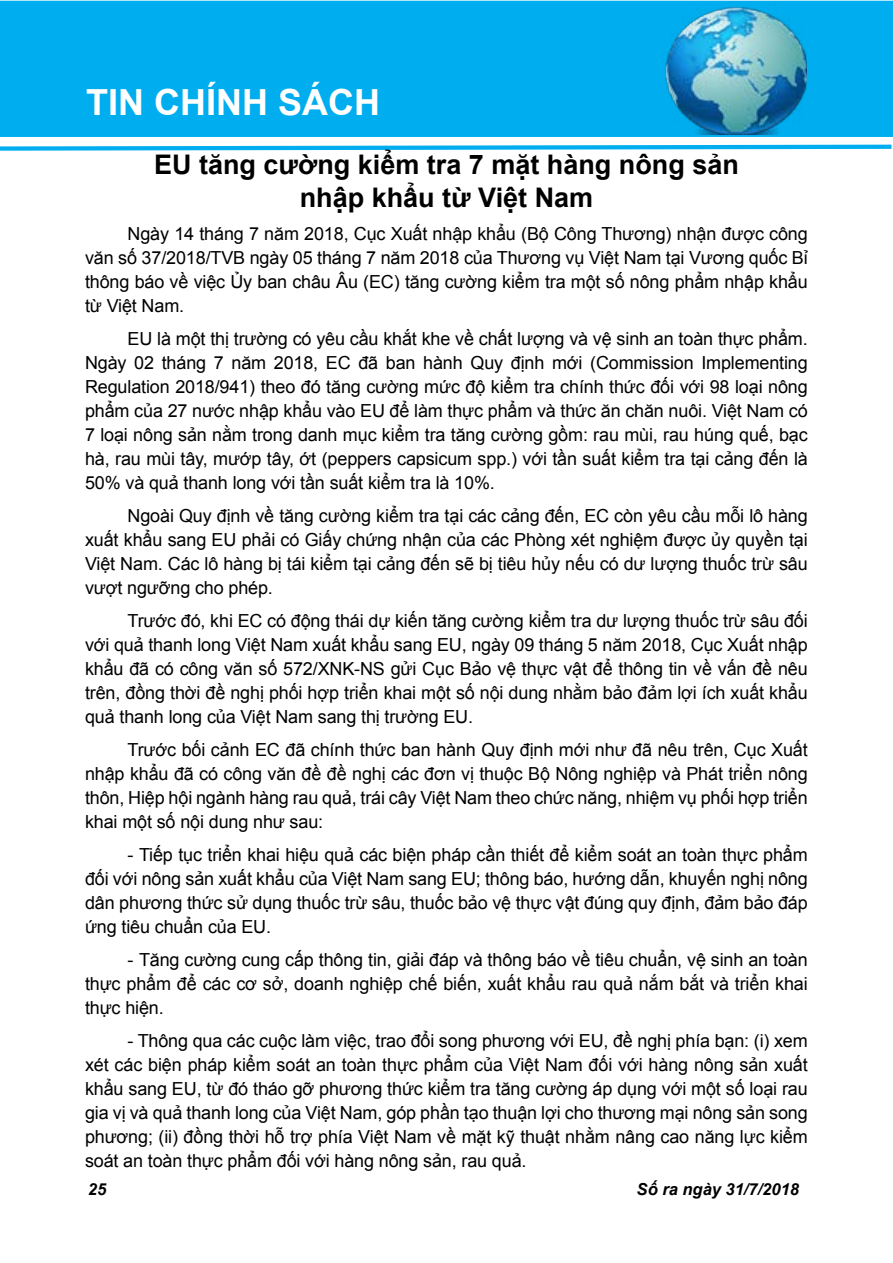
<style>
.page{position:relative;width:893px;height:1263px;background:#fff}
.page>*{position:absolute;margin:0;border:0;box-sizing:border-box;transform-origin:0 0}
.t1{font:700 36px "Arial";color:#fff}
.t2{font:700 27px/33px "Arial";color:#000;text-align:center}
.t3{font:18px/24px "Arial";letter-spacing:-.01em;color:#000;text-align:justify}
.t4{font:italic 700 16.5px "Arial";color:#000}
</style>
<div class="page">
<div style="left:0;top:1px;width:893px;height:136px;background:#00aeef"></div>
<img style="left:658px;top:3px;width:148px;height:132px">
<svg style="left:0;top:144px;width:892px;height:7px"></svg>
<h1 class="t1" style="left:86px;top:78px;width:295px">TIN CHÍNH SÁCH</h1>
<h2 class="t2" style="left:154px;top:149px;width:586px">EU tăng cường kiểm tra 7 mặt hàng nông sản nhập khẩu từ Việt Nam</h2>
<p class="t3" style="left:85px;top:222px;width:724px;text-indent:43px">Ngày 14 tháng 7 năm 2018, Cục Xuất nhập khẩu (Bộ Công Thương) nhận được công văn số 37/2018/TVB ngày 05 tháng 7 năm 2018 của Thương vụ Việt Nam tại Vương quốc Bỉ thông báo về việc Ủy ban châu Âu (EC) tăng cường kiểm tra một số nông phẩm nhập khẩu từ Việt Nam.</p>
<p class="t3" style="left:85px;top:327px;width:724px;text-indent:43px">EU là một thị trường có yêu cầu khắt khe về chất lượng và vệ sinh an toàn thực phẩm.<br>Ngày 02 tháng 7 năm 2018, EC đã ban hành Quy định mới (Commission Implementing Regulation 2018/941) theo đó tăng cường mức độ kiểm tra chính thức đối với 98 loại nông phẩm của 27 nước nhập khẩu vào EU để làm thực phẩm và thức ăn chăn nuôi. Việt Nam có 7 loại nông sản nằm trong danh mục kiểm tra tăng cường gồm: rau mùi, rau húng quế, bạc hà, rau mùi tây, mướp tây, ớt (peppers capsicum spp.) với tần suất kiểm tra tại cảng đến là 50% và quả thanh long với tần suất kiểm tra là 10%.</p>
<p class="t3" style="left:85px;top:504px;width:724px;text-indent:43px">Ngoài Quy định về tăng cường kiểm tra tại các cảng đến, EC còn yêu cầu mỗi lô hàng xuất khẩu sang EU phải có Giấy chứng nhận của các Phòng xét nghiệm được ủy quyền tại Việt Nam. Các lô hàng bị tái kiểm tại cảng đến sẽ bị tiêu hủy nếu có dư lượng thuốc trừ sâu vượt ngưỡng cho phép.</p>
<p class="t3" style="left:85px;top:609px;width:724px;text-indent:43px">Trước đó, khi EC có động thái dự kiến tăng cường kiểm tra dư lượng thuốc trừ sâu đối với quả thanh long Việt Nam xuất khẩu sang EU, ngày 09 tháng 5 năm 2018, Cục Xuất nhập khẩu đã có công văn số 572/XNK-NS gửi Cục Bảo vệ thực vật để thông tin về vấn đề nêu trên, đồng thời đề nghị phối hợp triển khai một số nội dung nhằm bảo đảm lợi ích xuất khẩu quả thanh long của Việt Nam sang thị trường EU.</p>
<p class="t3" style="left:85px;top:738px;width:724px;text-indent:43px">Trước bối cảnh EC đã chính thức ban hành Quy định mới như đã nêu trên, Cục Xuất nhập khẩu đã có công văn đề đề nghị các đơn vị thuộc Bộ Nông nghiệp và Phát triển nông thôn, Hiệp hội ngành hàng rau quả, trái cây Việt Nam theo chức năng, nhiệm vụ phối hợp triển khai một số nội dung như sau:</p>
<p class="t3" style="left:85px;top:843px;width:724px;text-indent:43px">- Tiếp tục triển khai hiệu quả các biện pháp cần thiết để kiểm soát an toàn thực phẩm đối với nông sản xuất khẩu của Việt Nam sang EU; thông báo, hướng dẫn, khuyến nghị nông dân phương thức sử dụng thuốc trừ sâu, thuốc bảo vệ thực vật đúng quy định, đảm bảo đáp ứng tiêu chuẩn của EU.</p>
<p class="t3" style="left:85px;top:948px;width:724px;text-indent:43px">- Tăng cường cung cấp thông tin, giải đáp và thông báo về tiêu chuẩn, vệ sinh an toàn thực phẩm để các cơ sở, doanh nghiệp chế biến, xuất khẩu rau quả nắm bắt và triển khai thực hiện.</p>
<p class="t3" style="left:85px;top:1029px;width:724px;text-indent:43px">- Thông qua các cuộc làm việc, trao đổi song phương với EU, đề nghị phía bạn: (i) xem xét các biện pháp kiểm soát an toàn thực phẩm của Việt Nam đối với hàng nông sản xuất khẩu sang EU, từ đó tháo gỡ phương thức kiểm tra tăng cường áp dụng với một số loại rau gia vị và quả thanh long của Việt Nam, góp phần tạo thuận lợi cho thương mại nông sản song phương; (ii) đồng thời hỗ trợ phía Việt Nam về mặt kỹ thuật nhằm nâng cao năng lực kiểm soát an toàn thực phẩm đối với hàng nông sản, rau quả.</p>
<p class="t4" style="left:88px;top:1178px;width:20px">25</p>
<p class="t4" style="left:637px;top:1178px;width:164px">Số ra ngày 31/7/2018</p>
</div>
